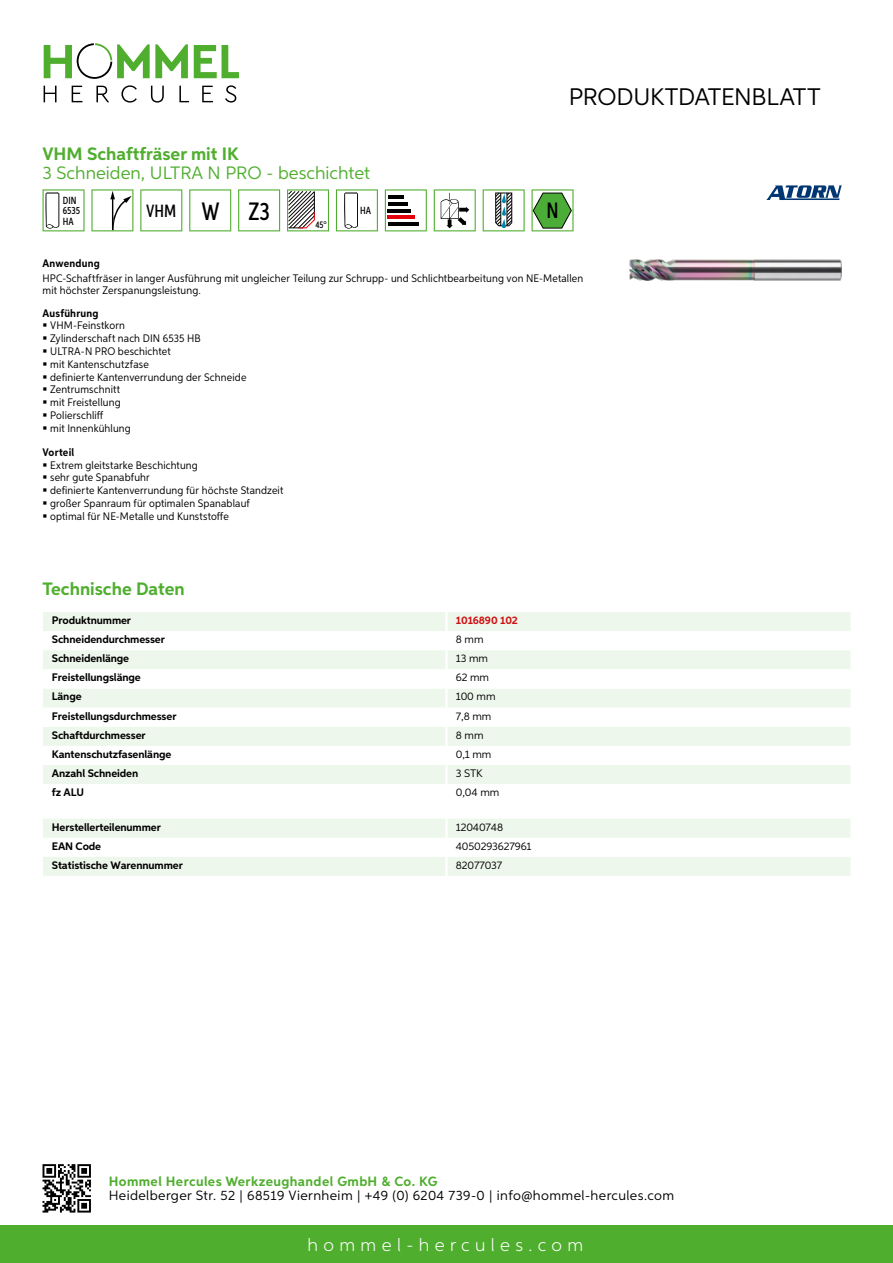
<style>
.page{position:relative;width:893px;height:1263px;background:#fff}
.page>*{position:absolute;margin:0;border:0;box-sizing:border-box;transform-origin:0 0}
.t1{font:24px "Aspira";letter-spacing:-.01em;color:#000}
.t2{font:500 22.2px "Aspira XX Nar";color:#000}
.t3{font:700 18px "Aspira";color:#50ae2f}
.t4{font:18px "Aspira";color:#50ae2f}
.t5{font:300 18px "Aspira";letter-spacing:.3em;color:#fff}
.t6{font:500 17.85px "Aspira XX Nar";color:#000}
.t7{font:13.5px "Aspira";letter-spacing:.03em;color:#000}
.t8{font:700 13.5px "Aspira";letter-spacing:.03em;color:#50ae2f}
.t9{font:10.95px/12.8px "Aspira Nar";letter-spacing:.015em;color:#000}
.t10{font:700 10.95px "Aspira";letter-spacing:-.01em;color:#000}
.t11{font:10.95px "Aspira";letter-spacing:-.01em;color:#000}
.t12{font:700 10.95px "Aspira Nar";letter-spacing:.02em;color:#000}
.t13{font:700 10.95px "Aspira";letter-spacing:-.01em;color:#cd1013}
.t14{font:500 10.35px/10.4px "Aspira XX Nar";color:#000}
.t15{font:500 9.6px "Aspira XX Nar";color:#000}
.s1{font-size:25.2px}
</style>
<div class="page">
<div style="left:0;top:1226px;width:893px;height:37px;background:#50ae2f"></div>
<svg style="left:43px;top:1164px;width:48px;height:48px"></svg>
<svg style="left:194px;top:45px;width:45px;height:33px"></svg>
<svg style="left:44px;top:43px;width:144px;height:36px"></svg>
<svg style="left:44px;top:86px;width:13px;height:16px"></svg>
<svg style="left:72px;top:86px;width:10px;height:16px"></svg>
<svg style="left:96px;top:86px;width:13px;height:16px"></svg>
<svg style="left:121px;top:85px;width:16px;height:18px"></svg>
<svg style="left:151px;top:86px;width:13px;height:17px"></svg>
<svg style="left:179px;top:86px;width:10px;height:16px"></svg>
<svg style="left:202px;top:86px;width:11px;height:16px"></svg>
<svg style="left:225px;top:85px;width:11px;height:18px"></svg>
<div style="left:43px;top:612px;width:807px;height:19px;background:#eef7eb"></div>
<svg style="left:43px;top:650px;width:807px;height:134px;fill:#eef7eb"></svg>
<hr style="left:445px;top:612px;width:3px;height:19px;background:#fff">
<hr style="left:445px;top:650px;width:3px;height:19px;background:#fff">
<hr style="left:445px;top:669px;width:3px;height:19px;background:#fff">
<hr style="left:445px;top:688px;width:3px;height:20px;background:#fff">
<hr style="left:445px;top:708px;width:3px;height:19px;background:#fff">
<hr style="left:445px;top:727px;width:3px;height:19px;background:#fff">
<hr style="left:445px;top:746px;width:3px;height:19px;background:#fff">
<hr style="left:445px;top:765px;width:3px;height:19px;background:#fff">
<svg style="left:43px;top:819px;width:807px;height:57px"></svg>
<hr style="left:445px;top:857px;width:3px;height:19px;background:#fff">
<svg style="left:43px;top:189px;width:42px;height:42px"></svg>
<svg style="left:91px;top:189px;width:42px;height:42px"></svg>
<svg style="left:140px;top:189px;width:42px;height:42px"></svg>
<svg style="left:189px;top:189px;width:42px;height:42px"></svg>
<svg style="left:238px;top:189px;width:42px;height:42px"></svg>
<svg style="left:287px;top:189px;width:42px;height:42px"></svg>
<svg style="left:336px;top:189px;width:42px;height:42px"></svg>
<svg style="left:385px;top:189px;width:42px;height:42px"></svg>
<hr style="left:388px;top:196px;width:16px;height:3px;background:#000">
<hr style="left:388px;top:202px;width:19px;height:4px;background:#000">
<hr style="left:388px;top:209px;width:23px;height:3px;background:#000">
<hr style="left:388px;top:216px;width:27px;height:3px;background:#e3000b">
<hr style="left:388px;top:222px;width:30px;height:4px;background:#000">
<svg style="left:434px;top:189px;width:42px;height:42px"></svg>
<svg style="left:483px;top:189px;width:42px;height:42px"></svg>
<svg style="left:532px;top:189px;width:42px;height:42px"></svg>
<img style="left:629px;top:259px;width:213px;height:21px">
<svg style="left:766px;top:185px;width:76px;height:15px"></svg>
<h1 class="t1" style="left:569px;top:82px;width:253px">Produktdatenblatt</h1>
<h3 class="t3" style="left:43px;top:142px;width:198px">VHM Schaftfräser mit IK</h3>
<h3 class="t4" style="left:43px;top:162px;width:119px">3 Schneiden, ULTRA</h3>
<h3 class="t4" style="left:207px;top:162px;width:164px">N PRO - beschichtet</h3>
<p class="t14" style="left:63px;top:195px;width:19px">DIN<br>6535<br>HA</p>
<h3 class="t6" style="left:146px;top:200px;width:125px">VHM <span class="s1">W Z3</span></h3>
<p class="t15" style="left:315px;top:219px;width:13px">45°</p>
<p class="t14" style="left:360px;top:205px;width:12px">HA</p>
<h2 class="t2" style="left:546px;top:197px;width:14px">N</h2>
<p class="t12" style="left:43px;top:257px;width:59px">Anwendung</p>
<p class="t9" style="left:43px;top:273px;width:542px;line-height:12px">HPC-Schaftfräser in langer Ausführung mit ungleicher Teilung zur Schrupp- und Schlichtbearbeitung von NE-Metallen mit höchster Zerspanungsleistung.</p>
<p class="t12" style="left:43px;top:306px;width:58px">Ausführung</p>
<p class="t9" style="left:50px;top:319px;width:198px">VHM-Feinstkorn<br>Zylinderschaft nach DIN 6535 HB<br>ULTRA-N PRO beschichtet<br>mit Kantenschutzfase<br>definierte Kantenverrundung der Schneide<br>Zentrumschnitt<br>mit Freistellung<br>Polierschliff<br>mit Innenkühlung</p>
<p class="t12" style="left:43px;top:445px;width:33px">Vorteil</p>
<p class="t9" style="left:50px;top:458px;width:235px">Extrem gleitstarke Beschichtung<br>sehr gute Spanabfuhr<br>definierte Kantenverrundung für höchste Standzeit großer Spanraum für optimalen Spanablauf optimal für NE-Metalle und Kunststoffe</p>
<h3 class="t3" style="left:43px;top:578px;width:144px">Technische Daten</h3>
<p class="t10" style="left:52px;top:613px;width:81px">Produktnummer</p>
<p class="t13" style="left:456px;top:613px;width:64px">1016890 102</p>
<p class="t10" style="left:52px;top:632px;width:115px">Schneidendurchmesser</p>
<p class="t11" style="left:456px;top:633px;width:29px">8 mm</p>
<p class="t10" style="left:52px;top:652px;width:79px">Schneidenlänge</p>
<p class="t11" style="left:456px;top:652px;width:34px">13 mm</p>
<p class="t10" style="left:52px;top:671px;width:90px">Freistellungslänge</p>
<p class="t11" style="left:456px;top:671px;width:35px">62 mm</p>
<p class="t10" style="left:52px;top:690px;width:31px">Länge</p>
<p class="t11" style="left:456px;top:690px;width:41px">100 mm</p>
<p class="t10" style="left:52px;top:709px;width:126px">Freistellungsdurchmesser</p>
<p class="t11" style="left:456px;top:709px;width:37px">7,8 mm</p>
<p class="t10" style="left:52px;top:728px;width:95px">Schaftdurchmesser</p>
<p class="t11" style="left:456px;top:728px;width:29px">8 mm</p>
<p class="t10" style="left:52px;top:747px;width:121px">Kantenschutzfasenlänge</p>
<p class="t11" style="left:456px;top:747px;width:37px">0,1 mm</p>
<p class="t10" style="left:52px;top:766px;width:88px">Anzahl Schneiden</p>
<p class="t11" style="left:456px;top:766px;width:22px">3 STK</p>
<p class="t10" style="left:52px;top:785px;width:34px">fz ALU</p>
<p class="t11" style="left:456px;top:786px;width:45px">0,04 mm</p>
<p class="t10" style="left:52px;top:820px;width:111px">Herstellerteilenummer</p>
<p class="t11" style="left:456px;top:820px;width:49px">12040748</p>
<p class="t10" style="left:52px;top:839px;width:51px">EAN Code</p>
<p class="t11" style="left:456px;top:839px;width:77px">4050293627961</p>
<p class="t10" style="left:52px;top:858px;width:132px">Statistische Warennummer</p>
<p class="t11" style="left:456px;top:858px;width:48px">82077037</p>
<p class="t8" style="left:109px;top:1172px;width:330px">Hommel Hercules Werkzeughandel GmbH &amp; Co. KG</p>
<p class="t7" style="left:109px;top:1187px;width:567px">Heidelberger Str. 52 | 68519 Viernheim | +49 (0) 6204 739-0 | info@hommel-hercules.com</p>
<h3 class="t5" style="left:307px;top:1234px;width:277px">hommel-hercules.com</h3>
</div>
